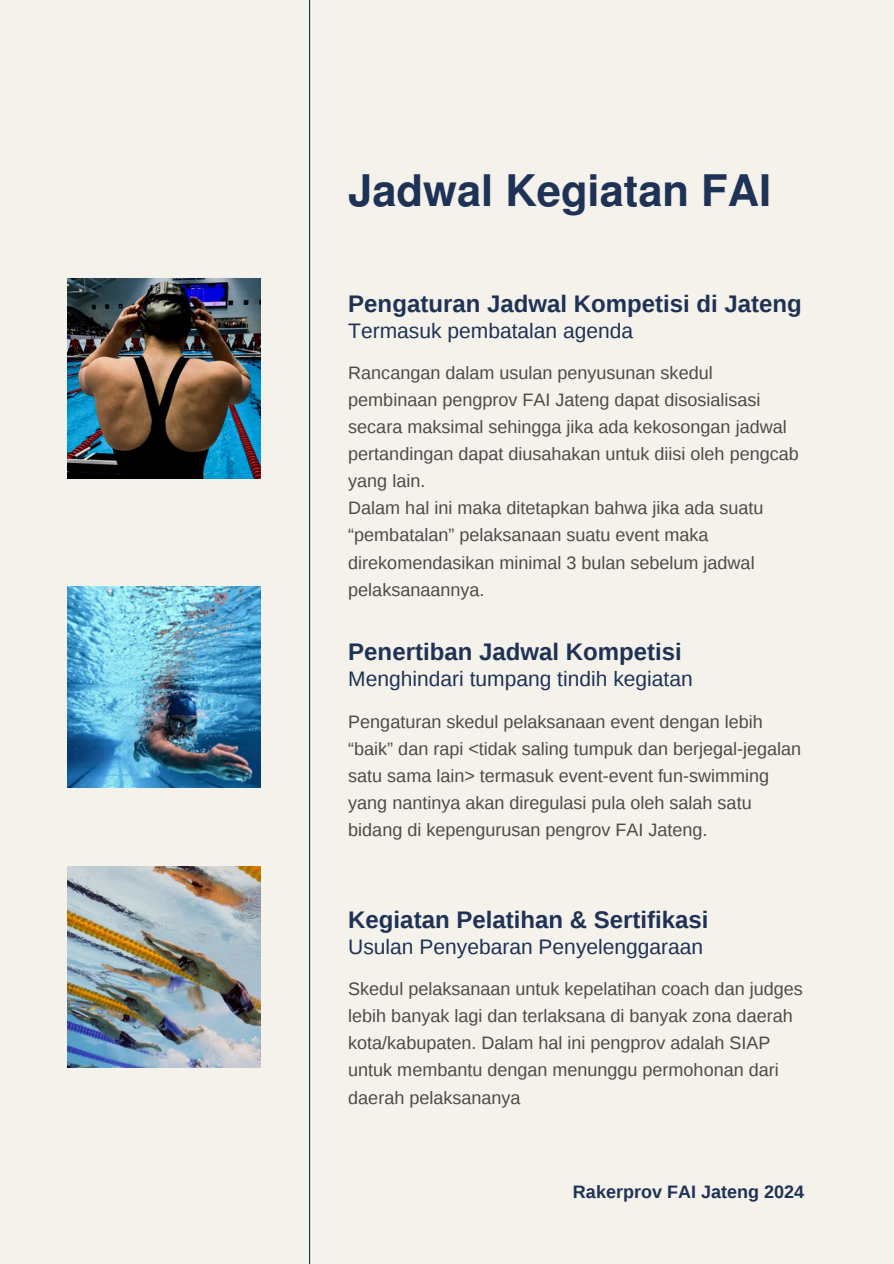
<style>
.page{position:relative;width:894px;height:1264px;background:#fff}
.page>*{position:absolute;margin:0;border:0;box-sizing:border-box;transform-origin:0 0}
.t1{font:700 43.5px "Ouhod";color:#1e3256}
.t2{font:700 24px "Liberation Sans";color:#1e3256}
.t3{font:21px "Liberation Sans";color:#1e3256}
.t4{font:18px/27px "Liberation Sans";color:#4b4b4b}
.t5{font:700 18px "Liberation Sans";color:#1e3256}
</style>
<div class="page">
<div style="left:0;top:0;width:893px;height:1263px;background:#f5f2eb"></div>
<img style="left:67px;top:278px;width:194px;height:200px">
<img style="left:67px;top:587px;width:194px;height:200px">
<img style="left:67px;top:867px;width:194px;height:200px">
<hr style="left:309px;top:0;width:1px;height:1263px;background:#073544">
<h1 class="t1" style="left:348px;top:155px;width:424px">Jadwal Kegiatan FAI</h1>
<p class="t2" style="left:348px;top:290px;width:455px">Pengaturan Jadwal Kompetisi di Jateng</p>
<p class="t3" style="left:348px;top:318px;width:286px">Termasuk pembatalan agenda</p>
<p class="t4" style="left:348px;top:359px;width:452px">Rancangan dalam usulan penyusunan skedul pembinaan pengprov FAI Jateng dapat disosialisasi secara maksimal sehingga jika ada kekosongan jadwal pertandingan dapat diusahakan untuk diisi oleh pengcab yang lain.</p>
<p class="t4" style="left:348px;top:494px;width:416px">Dalam hal ini maka ditetapkan bahwa jika ada suatu “pembatalan” pelaksanaan suatu event maka direkomendasikan minimal 3 bulan sebelum jadwal pelaksanaannya.</p>
<h3 class="t2" style="left:348px;top:638px;width:335px">Penertiban Jadwal Kompetisi</h3>
<p class="t3" style="left:348px;top:667px;width:346px">Menghindari tumpang tindih kegiatan</p>
<p class="t4" style="left:348px;top:708px;width:454px">Pengaturan skedul pelaksanaan event dengan lebih “baik” dan rapi &lt;tidak saling tumpuk dan berjegal-jegalan satu sama lain&gt; termasuk event-event fun-swimming yang nantinya akan diregulasi pula oleh salah satu bidang di kepengurusan pengrov FAI Jateng.</p>
<h2 class="t2" style="left:348px;top:905px;width:362px">Kegiatan Pelatihan &amp; Sertifikasi</h2>
<h3 class="t3" style="left:348px;top:934px;width:356px">Usulan Penyebaran Penyelenggaraan</h3>
<p class="t4" style="left:348px;top:975px;width:456px">Skedul pelaksanaan untuk kepelatihan coach dan judges lebih banyak lagi dan terlaksana di banyak zona daerah kota/kabupaten. Dalam hal ini pengprov adalah SIAP untuk membantu dengan menunggu permohonan dari daerah pelaksananya</p>
<h2 class="t5" style="left:573px;top:1181px;width:232px">Rakerprov FAI Jateng 2024</h2>
</div>
